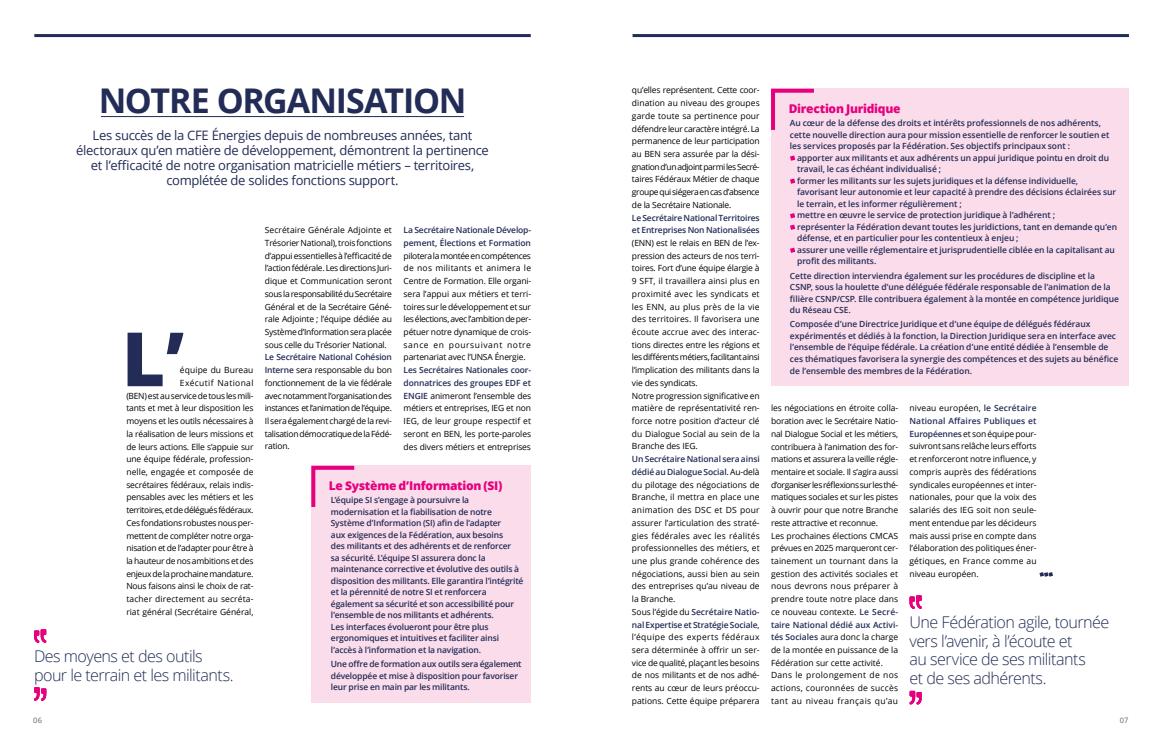
<style>
.page{position:relative;width:1163px;height:738px;background:#fff}
.page>*{position:absolute;margin:0;border:0;box-sizing:border-box;transform-origin:0 0}
.t1{font:800 74.9px "Open Sans";color:#222c56}
.t2{font:700 34px "Open Sans";letter-spacing:-.04em;color:#222c56}
.t3{font:300 16.1px/18.8px "Open Sans";letter-spacing:-.035em;color:#222c56}
.t4{font:13px/15px "Open Sans";letter-spacing:-.025em;color:#222c56;text-align:center}
.t5{font:800 12px "Open Sans";letter-spacing:-.025em;color:#e6007d}
.t6{font:8.5px/12.7px "Open Sans";letter-spacing:-.01em;color:#000;text-align:justify}
.t7{font:600 8.5px/11.5px "Open Sans";letter-spacing:-.01em;color:#222c56}
.t8{font:7.5px "Open Sans";color:#646363}
.s1{font-weight:600;color:#222c56}
</style>
<div class="page">
<hr style="left:34px;top:34px;width:496px;height:3px;background:#222c56">
<hr style="left:101px;top:116px;width:363px;height:1px;background:#222c56">
<div style="left:311px;top:465px;width:219px;height:237px;background:#fadceb"></div>
<svg style="left:311px;top:465px;width:44px;height:42px"></svg>
<svg style="left:1039px;top:572px;width:13px;height:4px"></svg>
<svg style="left:909px;top:595px;width:12px;height:13px"></svg>
<svg style="left:909px;top:690px;width:12px;height:14px"></svg>
<svg style="left:34px;top:629px;width:12px;height:13px"></svg>
<svg style="left:34px;top:687px;width:12px;height:13px"></svg>
<div style="left:771px;top:89px;width:357px;height:297px;background:#fadceb"></div>
<svg style="left:771px;top:88px;width:46px;height:42px"></svg>
<svg style="left:790px;top:155px;width:5px;height:6px"></svg>
<svg style="left:790px;top:178px;width:5px;height:6px"></svg>
<svg style="left:790px;top:213px;width:5px;height:5px"></svg>
<svg style="left:790px;top:224px;width:5px;height:6px"></svg>
<svg style="left:790px;top:247px;width:5px;height:6px"></svg>
<hr style="left:632px;top:34px;width:496px;height:3px;background:#222c56">
<h2 class="t2" style="left:99px;top:77px;width:369px">NOTRE ORGANISATION</h2>
<p class="t4" style="left:76px;top:127px;width:414px">Les succès de la CFE Énergies depuis de nombreuses années, tant électoraux qu’en matière de développement, démontrent la pertinence et l’efficacité de notre organisation matricielle métiers – territoires, complétée de solides fonctions support.</p>
<h1 class="t1" style="left:122px;top:302px;width:64px">L’</h1>
<p class="t6" style="left:126px;top:363px;width:129px;text-align:right">équipe du Bureau<br>Exécutif National<br>(BEN) est au service de tous les mili&shy;tants et met à leur disposition les moyens et les outils nécessaires à la réalisation de leurs missions et de leurs actions. Elle s’appuie sur une équipe fédérale, profession&shy;nelle, engagée et composée de secrétaires fédéraux, relais indis&shy;pensables avec les métiers et les territoires, et de délégués fédéraux.<br>Ces fondations robustes nous per&shy;mettent de compléter notre orga&shy;nisation et de l’adapter pour être à la hauteur de nos ambitions et des enjeux de la prochaine mandature.<br>Nous faisons ainsi le choix de rat&shy;tacher directement au secréta&shy;riat général (Secrétaire Général,</p>
<h3 class="t3" style="left:34px;top:645px;width:201px">Des moyens et des outils pour le terrain et les militants.</h3>
<p class="t6" style="left:265px;top:223px;width:129px">Secrétaire Générale Adjointe et Trésorier National), trois fonctions d’appui essentielles à l’efficacité de l’action fédérale. Les directions Juri&shy;dique et Communication seront sous la responsabilité du Secrétaire Général et de la Secrétaire Géné&shy;rale Adjointe ; l’équipe dédiée au Système d’Information sera placée sous celle du Trésorier National.</p>
<p class="t6" style="left:265px;top:350px;width:129px"><span class="s1">Le Secrétaire National Cohésion Interne</span> sera responsable du bon fonctionnement de la vie fédérale avec notamment l’organisation des instances et l’animation de l’équipe.<br>Il sera également chargé de la revi&shy;talisation démocratique de la Fédé&shy;ration.</p>
<p class="t7" style="left:403px;top:223px;width:129px;line-height:12.7px">La Secrétaire Nationale Dévelop&shy;pement, Élections et Formation</p>
<p class="t6" style="left:403px;top:249px;width:129px">pilotera la montée en compétences de nos militants et animera le Centre de Formation. Elle organi&shy;sera l’appui aux métiers et terri&shy;toires sur le développement et sur les élections, avec l’ambition de per&shy;pétuer notre dynamique de crois&shy;sance en poursuivant notre partenariat avec l’UNSA Énergie.</p>
<p class="t6" style="left:403px;top:363px;width:129px"><span class="s1">Les Secrétaires Nationales coor&shy;donnatrices des groupes EDF et ENGIE</span> animeront l’ensemble des métiers et entreprises, IEG et non IEG, de leur groupe respectif et seront en BEN, les porte-paroles des divers métiers et entreprises</p>
<h3 class="t5" style="left:329px;top:476px;width:175px">Le Système d’Information (SI)</h3>
<p class="t7" style="left:331px;top:493px;width:194px">L’équipe SI s’engage à poursuivre la modernisation et la fiabilisation de notre Système d’Information (SI) afin de l’adapter<br>aux exigences de la Fédération, aux besoins<br>des militants et des adhérents et de renforcer<br>sa sécurité. L’équipe SI assurera donc la maintenance corrective et évolutive des outils à disposition des militants. Elle garantira l’intégrité et la pérennité de notre SI et renforcera également sa sécurité et son accessibilité pour l’ensemble de nos militants et adhérents.<br>Les interfaces évolueront pour être plus ergonomiques et intuitives et faciliter ainsi l’accès à l’information et la navigation.</p>
<p class="t7" style="left:331px;top:657px;width:192px">Une offre de formation aux outils sera également développée et mise à disposition pour favoriser leur prise en main par les militants.</p>
<p class="t6" style="left:632px;top:84px;width:129px">qu’elles représentent. Cette coor&shy;dination au niveau des groupes garde toute sa pertinence pour défendre leur caractère intégré. La permanence de leur participation au BEN sera assurée par la dési&shy;gnation d’un adjoint parmi les Secré&shy;taires Fédéraux Métier de chaque groupe qui siégera en cas d’absence de la Secrétaire Nationale.</p>
<p class="t7" style="left:632px;top:211px;width:129px;line-height:12.7px">Le Secrétaire National Territoires et Entreprises Non Nationalisées</p>
<p class="t6" style="left:632px;top:236px;width:129px;text-align:left">(ENN) est le relais en BEN de l’ex&shy;pression des acteurs de nos terri&shy;toires. Fort d’une équipe élargie à<br>9 SFT, il travaillera ainsi plus en proximité avec les syndicats et les ENN, au plus près de la vie des territoires. Il favorisera une écoute accrue avec des interac&shy;tions directes entre les régions et les différents métiers, facilitant ainsi l’implication des militants dans la vie des syndicats.<br>Notre progression significative en matière de représentativité ren&shy;force notre position d’acteur clé du Dialogue Social au sein de la<br>Branche des IEG.</p>
<p class="t6" style="left:632px;top:452px;width:129px;text-align:left"><span class="s1">Un Secrétaire National sera ainsi dédié au Dialogue Social.</span> Au-delà du pilotage des négociations de<br>Branche, il mettra en place une animation des DSC et DS pour assurer l’articulation des straté&shy;gies fédérales avec les réalités professionnelles des métiers, et une plus grande cohérence des négociations, aussi bien au sein des entreprises qu’au niveau de la Branche.<br>Sous l’égide du <span class="s1">Secrétaire Natio&shy;nal Expertise et Stratégie Sociale</span>, l’équipe des experts fédéraux sera déterminée à offrir un ser&shy;vice de qualité, plaçant les besoins de nos militants et de nos adhé&shy;rents au cœur de leurs préoccu&shy;pations. Cette équipe préparera</p>
<h3 class="t5" style="left:788px;top:99px;width:113px">Direction Juridique</h3>
<p class="t7" style="left:789px;top:117px;width:321px">Au cœur de la défense des droits et intérêts professionnels de nos adhérents, cette nouvelle direction aura pour mission essentielle de renforcer le soutien et les services proposés par la Fédération. Ses objectifs principaux sont :</p>
<p class="t7" style="left:797px;top:151px;width:321px">apporter aux militants et aux adhérents un appui juridique pointu en droit du travail, le cas échéant individualisé ;<br>former les militants sur les sujets juridiques et la défense individuelle, favorisant leur autonomie et leur capacité à prendre des décisions éclairées sur le terrain, et les informer régulièrement ;<br>mettre en œuvre le service de protection juridique à l’adhérent ;<br>représenter la Fédération devant toutes les juridictions, tant en demande qu’en défense, et en particulier pour les contentieux à enjeu ;<br>assurer une veille réglementaire et jurisprudentielle ciblée en la capitalisant au profit des militants.</p>
<p class="t7" style="left:789px;top:269px;width:330px">Cette direction interviendra également sur les procédures de discipline et la CSNP, sous la houlette d’une déléguée fédérale responsable de l’animation de la filière CSNP/CSP. Elle contribuera également à la montée en compétence juridique du Réseau CSE.</p>
<p class="t7" style="left:789px;top:318px;width:330px">Composée d’une Directrice Juridique et d’une équipe de délégués fédéraux expérimentés et dédiés à la fonction, la Direction Juridique sera en interface avec l’ensemble de l’équipe fédérale. La création d’une entité dédiée à l’ensemble de ces thématiques favorisera la synergie des compétences et des sujets au bénéfice de l’ensemble des membres de la Fédération.</p>
<p class="t6" style="left:771px;top:401px;width:129px;text-align:left">les négociations en étroite colla&shy;boration avec le Secrétaire Natio&shy;nal Dialogue Social et les métiers, contribuera à l’animation des for&shy;mations et assurera la veille régle&shy;mentaire et sociale. Il s’agira aussi d’organiser les réflexions sur les thé&shy;matiques sociales et sur les pistes à ouvrir pour que notre Branche reste attractive et reconnue.<br>Les prochaines élections CMCAS prévues en 2025 marqueront cer&shy;tainement un tournant dans la gestion des activités sociales et nous devrons nous préparer à prendre toute notre place dans ce nouveau contexte. <span class="s1">Le Secré&shy;taire National dédié aux Activi&shy;tés Sociales</span> aura donc la charge de la montée en puissance de la<br>Fédération sur cette activité.<br>Dans le prolongement de nos actions, couronnées de succès tant au niveau français qu’au</p>
<p class="t6" style="left:909px;top:401px;width:129px">niveau européen, <span class="s1">le Secrétaire National Affaires Publiques et Européennes</span> et son équipe pour&shy;suivront sans relâche leurs efforts et renforceront notre influence, y compris auprès des fédérations syndicales européennes et inter&shy;nationales, pour que la voix des salariés des IEG soit non seule&shy;ment entendue par les décideurs mais aussi prise en compte dans l’élaboration des politiques éner&shy;gétiques, en France comme au niveau européen.</p>
<h3 class="t3" style="left:909px;top:611px;width:201px">Une Fédération agile, tournée vers l’avenir, à l’écoute et<br>au service de ses militants<br>et de ses adhérents.</h3>
<p class="t8" style="left:33px;top:714px;width:10px">06</p>
<p class="t8" style="left:1119px;top:714px;width:10px">07</p>
</div>
